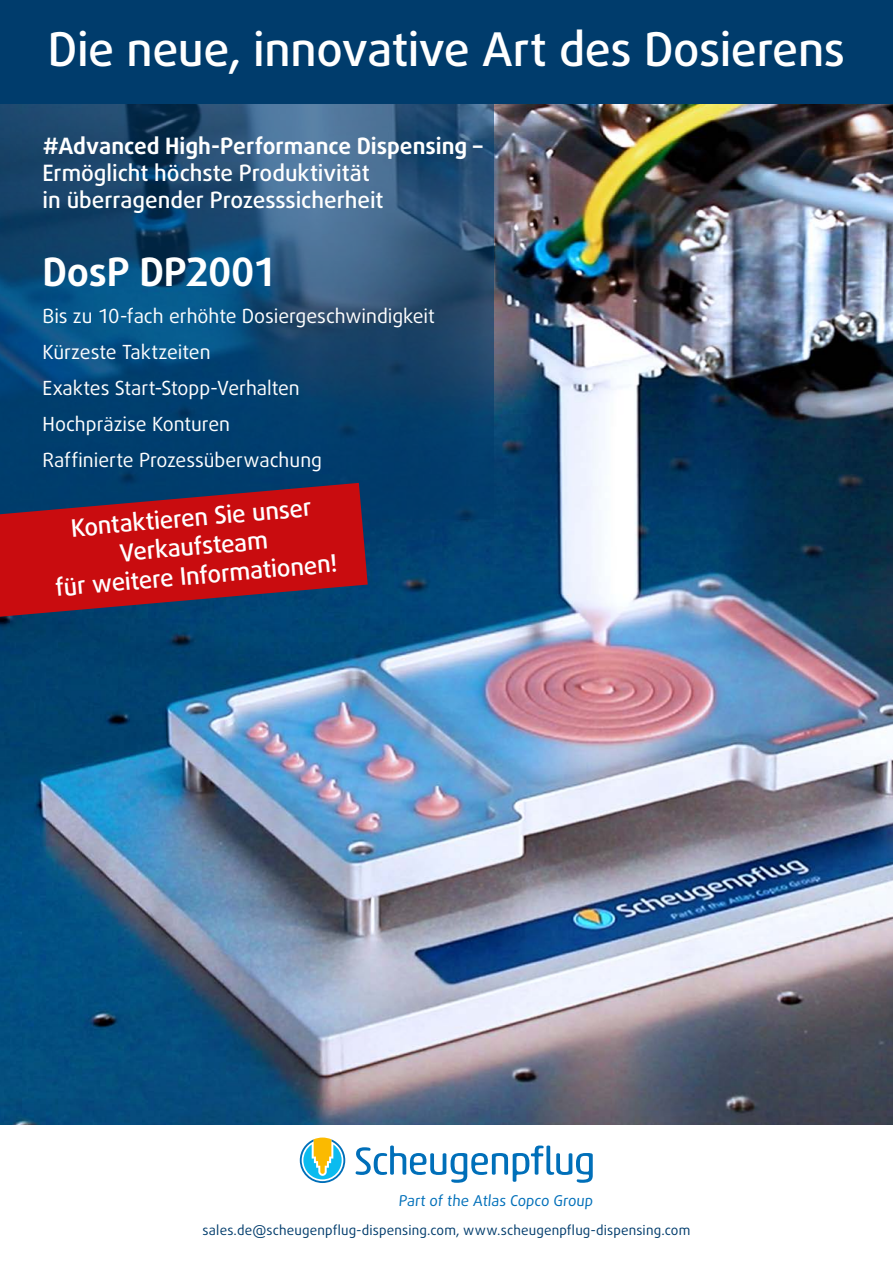
<style>
.page{position:relative;width:893px;height:1263px;background:#fff}
.page>*{position:absolute;margin:0;border:0;box-sizing:border-box;transform-origin:0 0}
.Zitat_2017{font:500 46.5px "Daxline OT";letter-spacing:-.005em;color:#fff}
.Zitat_2017-2{font:700 39px "Daxline OT";letter-spacing:-.01em;color:#fff}
.Zitat_2017-3{font:500 24.15px/29px "Daxline OT";color:#fff;text-align:center}
.Zitat_2017-4{font:500 22.5px/27px "Daxline OT";color:#fff}
.Text_2015{font:19.5px "Daxline OT";letter-spacing:-.005em;color:#fff}
.t1{font:14.85px "Daxline OT";color:#006fb9}
.Vertriebspartner_201{font:13.5px "Daxline OT";letter-spacing:.01em;color:#003c6c}
.s1{font-weight:700}
</style>
<div class="page">
<div style="left:0;top:0;width:893px;height:106px;background:#003c6c"></div>
<svg style="left:300px;top:1137px;width:45px;height:46px"></svg>
<svg style="left:356px;top:1145px;width:237px;height:38px"></svg>
<img style="left:0;top:104px;width:893px;height:1021px">
<svg style="left:0;top:104px;width:493px;height:415px;background:#174b75"></svg>
<svg style="left:0;top:483px;width:368px;height:134px;background:#981826"></svg>
<p class="Zitat_2017" style="left:48px;top:19px;width:799px">Die neue, innovative Art des Dosierens</p>
<p class="Zitat_2017-4" style="left:43px;top:132px;width:441px"><span class="s1">#Advanced High-Performance Dispensing –<br></span>Ermöglicht höchste Produktivität<br>in überragender Prozesssicherheit</p>
<p class="Zitat_2017-2" style="left:43px;top:246px;width:235px">DosP DP2001</p>
<p class="Text_2015" style="left:43px;top:303px;width:394px">Bis zu 10-fach erhöhte Dosiergeschwindigkeit</p>
<p class="Text_2015" style="left:43px;top:339px;width:170px">Kürzeste Taktzeiten</p>
<p class="Text_2015" style="left:43px;top:375px;width:259px">Exaktes Start-Stopp-Verhalten</p>
<p class="Text_2015" style="left:43px;top:411px;width:189px">Hochpräzise Konturen</p>
<p class="Text_2015" style="left:43px;top:447px;width:281px">Raffinierte Prozessüberwachung</p>
<p class="Zitat_2017-3" style="left:70px;top:514px;width:243px;rotate:-5deg">Kontaktieren Sie unser<br>Verkaufsteam</p>
<p class="Zitat_2017-3" style="left:54px;top:573px;width:284px;rotate:-5deg">für weitere Informationen!</p>
<p class="t1" style="left:399px;top:1190px;width:197px">Part of the Atlas Copco Group</p>
<p class="Vertriebspartner_201" style="left:203px;top:1221px;width:489px">sales.de@scheugenpflug-dispensing.com, www.scheugenpflug-dispensing.com</p>
</div>
